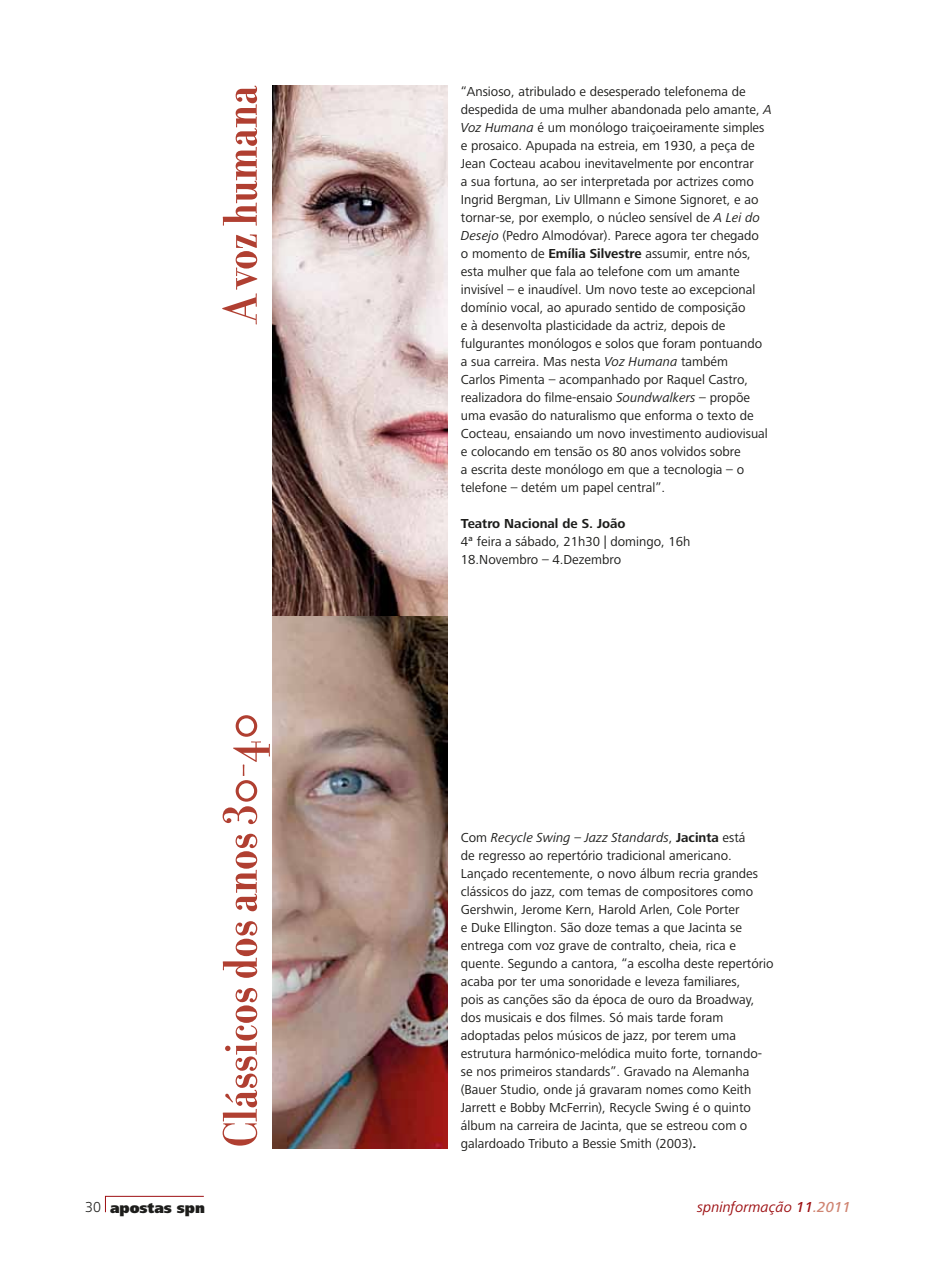
<style>
.page{position:relative;width:936px;height:1276px;background:#fff}
.page>*{position:absolute;margin:0;border:0;box-sizing:border-box;transform-origin:0 0}
.t1{font:700 52.5px "Filosofia Grand";color:#b03f31}
.t2{font:italic 15px "Frutiger Next LT";color:#9d0f12}
.t3{font:900 15px "Frutiger Next LT";color:#1d1d1b}
.t4{font:13.5px/18px "Frutiger Next LT";color:#1d1d1b}
.t5{font:700 13.5px "Frutiger Next LT";color:#1d1d1b}
.s1{font-style:italic}
.s2{font-weight:700}
.s3{font-weight:300}
.s4{font-weight:500}
.s5{font-weight:500;color:#cf8471}
</style>
<div class="page">
<svg style="left:105px;top:1195px;width:99px;height:18px"></svg>
<img style="left:272px;top:85px;width:175px;height:1063px">
<h1 class="t1" style="left:211px;top:322px;width:238px;rotate:-90deg">A voz humana</h1>
<h1 class="t1" style="left:211px;top:1148px;width:437px;rotate:-90deg">Clássicos dos anos 30-40</h1>
<p class="t4" style="left:461px;top:82px;width:312px">“Ansioso, atribulado e desesperado telefonema de despedida de uma mulher abandonada pelo amante, <span class="s1">A Voz Humana</span> é um monólogo traiçoeiramente simples e prosaico. Apupada na estreia, em 1930, a peça de Jean Cocteau acabou inevitavelmente por encontrar<br>a sua fortuna, ao ser interpretada por actrizes como Ingrid Bergman, Liv Ullmann e Simone Signoret, e ao tornar-se, por exemplo, o núcleo sensível de <span class="s1">A Lei do Desejo</span> (Pedro Almodóvar). Parece agora ter chegado<br>o momento de <span class="s2">Emília Silvestre</span> assumir, entre nós, esta mulher que fala ao telefone com um amante invisível – e inaudível. Um novo teste ao excepcional domínio vocal, ao apurado sentido de composição<br>e à desenvolta plasticidade da actriz, depois de fulgurantes monólogos e solos que foram pontuando a sua carreira. Mas nesta <span class="s1">Voz Humana</span> também<br>Carlos Pimenta – acompanhado por Raquel Castro, realizadora do filme-ensaio <span class="s1">Soundwalkers</span> – propõe uma evasão do naturalismo que enforma o texto de Cocteau, ensaiando um novo investimento audiovisual e colocando em tensão os 80 anos volvidos sobre<br>a escrita deste monólogo em que a tecnologia – o telefone – detém um papel central”.</p>
<p class="t5" style="left:461px;top:515px;width:166px">Teatro Nacional de S. João</p>
<p class="t4" style="left:461px;top:532px;width:231px">4ª feira a sábado, 21h30 | domingo, 16h<br>18.Novembro – 4.Dezembro</p>
<p class="t4" style="left:461px;top:828px;width:314px">Com <span class="s1">Recycle Swing – Jazz Standards</span>, <span class="s2">Jacinta</span> está<br>de regresso ao repertório tradicional americano.<br>Lançado recentemente, o novo álbum recria grandes clássicos do jazz, com temas de compositores como Gershwin, Jerome Kern, Harold Arlen, Cole Porter<br>e Duke Ellington. São doze temas a que Jacinta se entrega com voz grave de contralto, cheia, rica e quente. Segundo a cantora, “a escolha deste repertório acaba por ter uma sonoridade e leveza familiares,<br>pois as canções são da época de ouro da Broadway, dos musicais e dos filmes. Só mais tarde foram adoptadas pelos músicos de jazz, por terem uma estrutura harmónico-melódica muito forte, tornando&shy;se nos primeiros standards”. Gravado na Alemanha (Bauer Studio, onde já gravaram nomes como Keith Jarrett e Bobby McFerrin), Recycle Swing é o quinto álbum na carreira de Jacinta, que se estreou com o galardoado Tributo a Bessie Smith (2003)<span class="s2">.</span></p>
<p class="t3" style="left:85px;top:1199px;width:121px"><span class="s3">30</span> apostas spn</p>
<p class="t2" style="left:697px;top:1199px;width:155px">spninformação <span class="s4">11</span><span class="s5">.2011</span></p>
</div>
